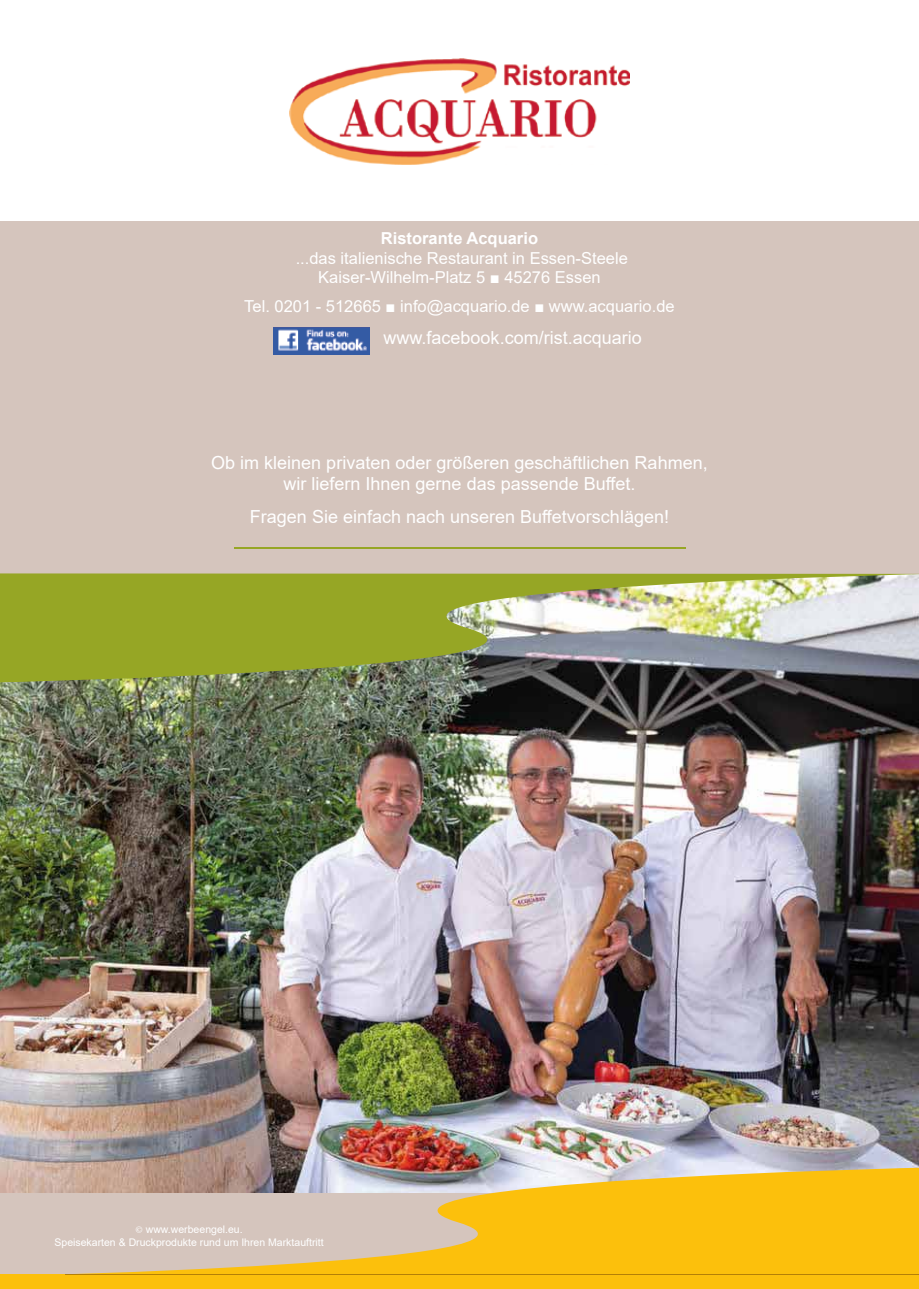
<style>
.page{position:relative;width:919px;height:1289px;background:#fff}
.page>*{position:absolute;margin:0;border:0;box-sizing:border-box;transform-origin:0 0}
.t1{font:18px/21.6px "Arial";color:#fff;text-align:center}
.t2{font:16.5px/19.8px "Arial";color:#fff;text-align:center}
.t3{font:700 16.5px "Arial";color:#fff}
.t4{font:10.5px/12.6px "Arial";color:#fff;text-align:center}
.s1{font-family:"Minion Pro"}
</style>
<div class="page">
<div style="left:0;top:221px;width:918px;height:1067px;background:#d5c5bd"></div>
<img style="left:0;top:682px;width:918px;height:485px">
<img style="left:274px;top:327px;width:95px;height:27px">
<svg style="left:0;top:1167px;width:918px;height:107px"></svg>
<hr style="left:233px;top:547px;width:452px;height:2px;background:#96a625">
<img style="left:0;top:573px;width:918px;height:109px">
<div style="left:0;top:1274px;width:918px;height:14px;background:#fcc00c"></div>
<img style="left:289px;top:58px;width:341px;height:107px">
<p class="t3" style="left:381px;top:226px;width:159px">Ristorante Acquario</p>
<p class="t2" style="left:295px;top:248px;width:333px">...das italienische Restaurant in Essen-Steele<br>Kaiser-Wilhelm-Platz 5 ■ 45276 Essen</p>
<p class="t2" style="left:244px;top:296px;width:432px">Tel. 0201 - 512665 ■ info@acquario.de ■ www.acquario.de</p>
<p class="t1" style="left:383px;top:327px;width:260px">www.facebook.com/rist.acquario</p>
<p class="t1" style="left:211px;top:451px;width:498px">Ob im kleinen privaten oder größeren geschäftlichen Rahmen, wir liefern Ihnen gerne das passende Buffet.</p>
<p class="t1" style="left:250px;top:505px;width:420px">Fragen Sie einfach nach unseren Buffetvorschlägen!</p>
<p class="t4" style="left:54px;top:1222px;width:271px"><span class="s1">©</span> www.werbeengel.eu.<br>Speisekarten &amp; Druckprodukte rund um Ihren Marktauftritt</p>
</div>
